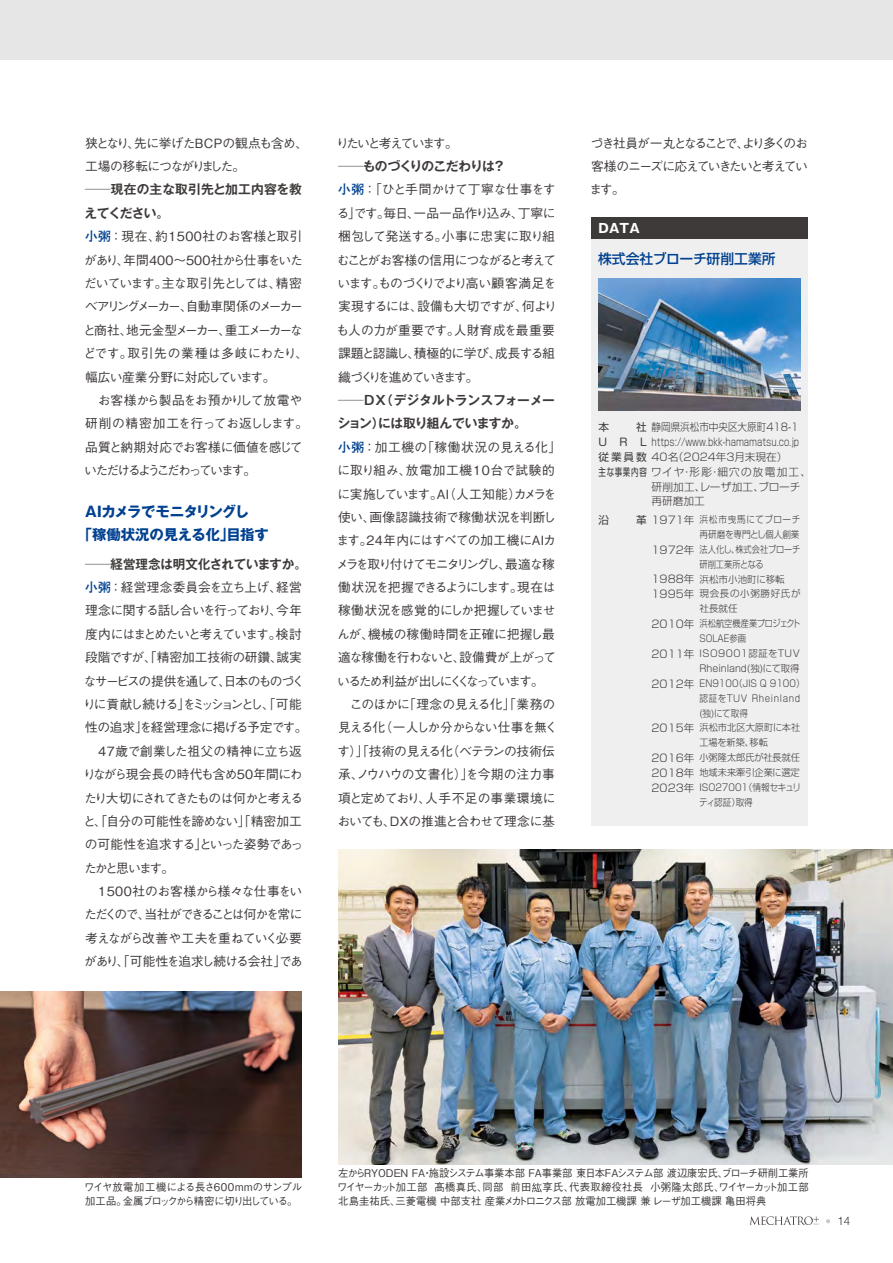
<style>
.page{position:relative;width:893px;height:1263px;background:#fff}
.page>*{position:absolute;margin:0;border:0;box-sizing:border-box;transform-origin:0 0}
.t1{font:700 14.4px/23.4px "Gothic MB101 Pro";letter-spacing:-.03em;color:#004190}
.t2{font:500 13.8px "Shin Go Pro";color:#004190}
.t3{font:500 12.75px/23.4px "Gothic BBB Pro";letter-spacing:-.07em;color:#3e3a39}
.t4{font:700 12.75px/23.4px "Gothic MB101 Pro De";letter-spacing:-.02em;color:#3e3a39}
.t5{font:700 12.75px "Gothic MB101 Pro De";letter-spacing:-.06em;color:#3e3a39}
.t6{font:500 12.75px "Gothic BBB Pro";letter-spacing:-.155em;color:#3e3a39}
.t7{font:700 12.75px "Gothic MB101 Pro";color:#fff}
.t8{font:300 11.7px "Helvetica Neue";color:#3e3a39}
.t9{font:500 10.65px/13.8px "Gothic BBB Pro";letter-spacing:-.02em;color:#3e3a39;text-align:justify}
.t10{font:300 10.65px/14.9px "Shin Go Pro";color:#3e3a39}
.t11{font:500 10.65px/13.8px "Gothic BBB Pro";letter-spacing:-.08em;color:#3e3a39}
.t12{font:300 10.65px "Shin Go Pro";color:#3e3a39;scale:.79 1}
.t13{font:300 10.65px "Shin Go Pro";letter-spacing:.115em;color:#3e3a39}
.t14{font:300 10.65px "Shin Go Pro";color:#3e3a39;scale:.9 1}
.t15{font:300 10.65px "Shin Go Pro";letter-spacing:.02em;color:#3e3a39}
.t16{font:10.65px "Shin Go Pro";color:#3e3a39}
.t17{font:300 9.6px/14.9px "Shin Go Pro";color:#3e3a39;scale:.9 1}
.s1{font-family:"Gothic MB101 Pro";font-weight:300}
.s2{font-family:"Futo Go B101 Pro";font-weight:700;color:#004190}
.s3{font-weight:400}
</style>
<div class="page">
<div style="left:0;top:0;width:893px;height:60px;background:#e6e6e6"></div>
<div style="left:591px;top:217px;width:217px;height:609px;background:#efefef"></div>
<img style="left:338px;top:850px;width:555px;height:314px">
<img style="left:0;top:991px;width:302px;height:187px">
<div style="left:591px;top:217px;width:217px;height:22px;background:#3e3a39"></div>
<img style="left:599px;top:278px;width:201px;height:132px">
<svg style="left:532px;top:1183px;width:10px;height:9px"></svg>
<svg style="left:826px;top:1219px;width:4px;height:4px"></svg>
<svg style="left:749px;top:1216px;width:71px;height:9px"></svg>
<p class="t3" style="left:85px;top:130px;width:225px">狭となり、先に挙げたBCPの観点も含め、工場の移転につながりました。</p>
<p class="t4" style="left:85px;top:176px;width:219px"><span class="s1">―</span>現在の主な取引先と加工内容を教えてください。</p>
<p class="t3" style="left:83px;top:223px;width:227px"><span class="s2">小粥</span>：現在、約1500社のお客様と取引があり、年間400～500社から仕事をいただいています。主な取引先としては、精密ベアリングメーカー、自動車関係のメーカーと商社、地元金型メーカー、重工メーカーなどです。取引先の業種は多岐にわたり、幅広い産業分野に対応しています。<br>　お客様から製品をお預かりして放電や研削の精密加工を行ってお返しします。品質と納期対応でお客様に価値を感じていただけるようこだわっています。</p>
<p class="t1" style="left:78px;top:498px;width:193px;text-indent:7px">AIカメラでモニタリングし<br>「稼働状況の見える化」目指す</p>
<p class="t4" style="left:85px;top:551px;width:223px"><span class="s1">―</span>経営理念は明文化されていますか。</p>
<p class="t3" style="left:83px;top:574px;width:226px"><span class="s2">小粥</span>：経営理念委員会を立ち上げ、経営理念に関する話し合いを行っており、今年度内にはまとめたいと考えています。検討段階ですが、「精密加工技術の研鑽、誠実なサービスの提供を通して、日本のものづくりに貢献し続ける」をミッションとし、「可能性の追求」を経営理念に掲げる予定です。　47歳で創業した祖父の精神に立ち返りながら現会長の時代も含め50年間にわたり大切にされてきたものは何かと考えると、「自分の可能性を諦めない」「精密加工の可能性を追求する」といった姿勢であったかと思います。<br>　1500社のお客様から様々な仕事をいただくので、当社ができることは何かを常に考えながら改善や工夫を重ねていく必要があり、「可能性を追求し続ける会社」であ</p>
<p class="t6" style="left:336px;top:133px;width:123px">りたいと考えています。</p>
<p class="t5" style="left:338px;top:156px;width:169px"><span class="s1">―</span>ものづくりのこだわりは？</p>
<p class="t3" style="left:336px;top:176px;width:222px"><span class="s2">小粥</span>：「ひと手間かけて丁寧な仕事をする」です。毎日、一品一品作り込み、丁寧に梱包して発送する。小事に忠実に取り組むことがお客様の信用につながると考えています。ものづくりでより高い顧客満足を実現するには、設備も大切ですが、何よりも人の力が重要です。人財育成を最重要課題と認識し、積極的に学び、成長する組織づくりを進めていきます。</p>
<p class="t4" style="left:337px;top:387px;width:219px"><span class="s1">―</span>DX（デジタルトランスフォーメーション）には取り組んでいますか。</p>
<p class="t3" style="left:336px;top:434px;width:226px"><span class="s2">小粥</span>：加工機の「稼働状況の見える化」に取り組み、放電加工機10台で試験的に実施しています。AI（人工知能）カメラを使い、画像認識技術で稼働状況を判断します。24年内にはすべての加工機にAIカメラを取り付けてモニタリングし、最適な稼働状況を把握できるようにします。現在は稼働状況を感覚的にしか把握していませんが、機械の稼働時間を正確に把握し最適な稼働を行わないと、設備費が上がっているため利益が出しにくくなっています。<br>　このほかに「理念の見える化」「業務の見える化（一人しか分からない仕事を無くす）」「技術の見える化（ベテランの技術伝承、ノウハウの文書化）」を今期の注力事項と定めており、人手不足の事業環境においても、DXの推進と合わせて理念に基</p>
<p class="t3" style="left:590px;top:130px;width:220px;text-align:justify">づき社員が一丸となることで、より多くのお客様のニーズに応えていきたいと考えています。</p>
<p class="t7" style="left:598px;top:218px;width:43px">DATA</p>
<p class="t2" style="left:598px;top:248px;width:179px">株式会社ブローチ研削工業所</p>
<p class="t16" style="left:599px;top:418px;width:12px">本</p>
<p class="t14" style="left:636px;top:418px;width:182px"><span class="s3">社</span>静岡県浜松市中央区大原町418-1</p>
<p class="t12" style="left:599px;top:433px;width:255px"><span class="s3">U R L</span> https://www.bkk-hamamatsu.co.jp</p>
<p class="t10" style="left:599px;top:448px;width:190px"><span class="s3">従業員数</span> 40名（2024年3月末現在）</p>
<p class="t13" style="left:599px;top:463px;width:214px"><span class="s3">主な事業内容</span>ワイヤ・形彫・細穴の放電加工、</p>
<p class="t15" style="left:651px;top:478px;width:151px">研削加工、レーザ加工、ブローチ</p>
<p class="t10" style="left:651px;top:493px;width:55px">再研磨加工</p>
<p class="t16" style="left:599px;top:511px;width:12px">沿</p>
<p class="t10" style="left:636px;top:511px;width:60px"><span class="s3">革</span> 1971年</p>
<p class="t10" style="left:651px;top:541px;width:44px">1972年</p>
<p class="t10" style="left:651px;top:571px;width:44px">1988年<br>1995年</p>
<p class="t10" style="left:651px;top:615px;width:44px">2010年</p>
<p class="t10" style="left:651px;top:645px;width:44px">2011年</p>
<p class="t10" style="left:651px;top:675px;width:44px">2012年</p>
<p class="t10" style="left:651px;top:719px;width:44px">2015年</p>
<p class="t10" style="left:651px;top:749px;width:44px;text-align:justify">2016年2018年2023年</p>
<p class="t17" style="left:699px;top:511px;width:119px">浜松市曳馬にてブローチ再研磨を専門とし個人創業法人化し、株式会社ブローチ研削工業所となる<br>浜松市小池町に移転<br>現会長の小粥勝好氏が社長就任<br>浜松航空機産業プロジェクト<br>SOLAE参画<br>ISO9001認証をTUV<br>Rheinland(独)にて取得<br>EN9100（JIS Q 9100）認証をTUV Rheinland (独)にて取得<br>浜松市北区大原町に本社工場を新築、移転<br>小粥隆太郎氏が社長就任地域未来牽引企業に選定<br>ISO27001（情報セキュリティ認証）取得</p>
<p class="t11" style="left:84px;top:1179px;width:220px">ワイヤ放電加工機による長さ600mmのサンプル加工品。金属ブロックから精密に切り出している。</p>
<p class="t9" style="left:337px;top:1165px;width:473px">左からRYODEN FA・施設システム事業本部 FA事業部 東日本FAシステム部 渡辺康宏氏、ブローチ研削工業所ワイヤーカット加工部 髙橋真氏、同部 前田 享氏、代表取締役社長 小粥隆太郎氏、ワイヤーカット加工部北島圭祐氏、三菱電機 中部支社 産業メカトロニクス部 放電加工機課 兼 レーザ加工機課 亀田将典</p>
<p class="t8" style="left:837px;top:1211px;width:15px">14</p>
</div>
